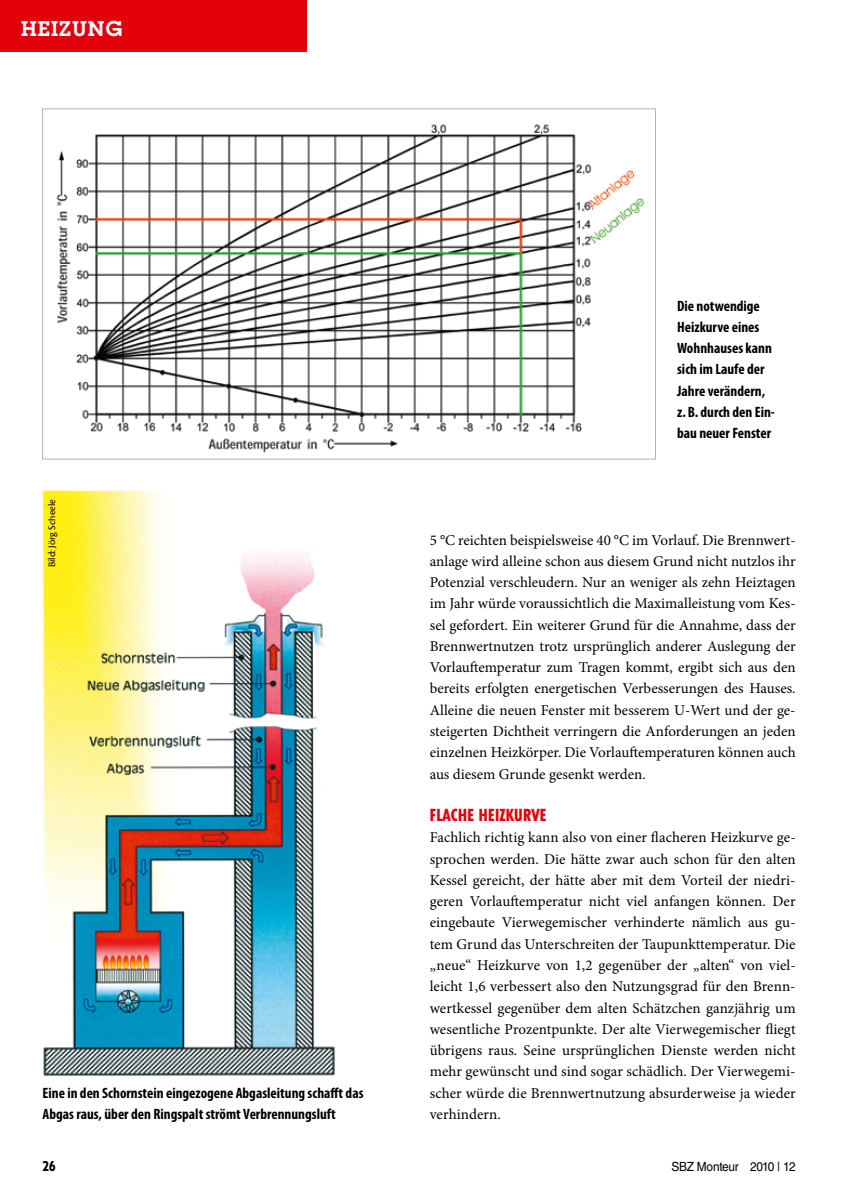
<style>
.page{position:relative;width:851px;height:1204px;background:#fff}
.page>*{position:absolute;margin:0;border:0;box-sizing:border-box;transform-origin:0 0}
.t1{font:600 21px "Lubalin Graph Std";letter-spacing:.05em;color:#fff}
.t2{font:800 condensed 16.5px "Tempo Std";letter-spacing:.03em;color:#e3000b}
.t3{font:15px/21.3px "Minion Pro";color:#000;text-align:justify}
.t4{font:700 condensed 15px/21.3px "Myriad Pro";color:#000}
.t5{font:800 condensed 13.5px "Tempo Std";color:#000}
.t6{font:12.6px "Helvetica LT Std";letter-spacing:-.02em;color:#000;scale:.94 1}
.t7{font:10.5px "Cronos Pro";color:#000}
</style>
<div class="page">
<img style="left:56px;top:124px;width:589px;height:329px">
<img style="left:42px;top:490px;width:293px;height:586px">
<div style="left:0;top:0;width:306px;height:51px;background:#e3000b"></div>
<h1 class="t1" style="left:21px;top:15px;width:102px">HEIZUNG</h1>
<p class="t7" style="left:46px;top:567px;width:69px;rotate:-90deg">Bild: Jörg Scheele</p>
<p class="t4" style="left:43px;top:1081px;width:322px">Eine in den Schornstein eingezogene Abgasleitung schafft das<br>Abgas raus, über den Ringspalt strömt Verbrennungsluft</p>
<p class="t4" style="left:677px;top:294px;width:99px">Die notwendige -Heizkurve eines<br>Wohnhauses kann sich im Laufe der<br>Jahre verändern, z. B. durch den Ein&shy;bau neuer Fenster</p>
<p class="t3" style="left:429px;top:529px;width:367px">5 °C reichten beispielsweise 40 °C im Vorlauf. Die Brennwert&shy;anlage wird alleine schon aus diesem Grund nicht nutzlos ihr Potenzial verschleudern. Nur an weniger als zehn Heiztagen im Jahr würde voraussichtlich die Maximalleistung vom Kes&shy;sel gefordert. Ein weiterer Grund für die Annahme, dass der Brennwertnutzen trotz ursprünglich anderer Auslegung der Vorlauftemperatur zum Tragen kommt, ergibt sich aus den bereits erfolgten energetischen Verbesserungen des Hauses.<br>Alleine die neuen Fenster mit besserem U-Wert und der ge&shy;steigerten Dichtheit verringern die Anforderungen an jeden einzelnen Heizkörper. Die Vorlauftemperaturen können auch aus diesem Grunde gesenkt werden.</p>
<p class="t2" style="left:429px;top:804px;width:118px">FLACHE HEIZKURVE</p>
<p class="t3" style="left:429px;top:827px;width:367px">Fachlich richtig kann also von einer flacheren Heizkurve ge&shy;sprochen werden. Die hätte zwar auch schon für den alten Kessel gereicht, der hätte aber mit dem Vorteil der niedri&shy;geren Vorlauftemperatur nicht viel anfangen können. Der eingebaute Vierwegemischer verhinderte nämlich aus gu&shy;tem Grund das Unterschreiten der Taupunkttemperatur. Die „neue“ Heizkurve von 1,2 gegenüber der „alten“ von viel&shy;leicht 1,6 verbessert also den Nutzungsgrad für den Brenn&shy;wertkessel gegenüber dem alten Schätzchen ganzjährig um wesentliche Prozentpunkte. Der alte Vierwegemischer fliegt übrigens raus. Seine ursprünglichen Dienste werden nicht mehr gewünscht und sind sogar schädlich. Der Vierwegemi&shy;scher würde die Brennwertnutzung absurderweise ja wieder verhindern.</p>
<p class="t5" style="left:43px;top:1157px;width:14px">26</p>
<p class="t6" style="left:671px;top:1158px;width:133px">SBZ Monteur 2010 | 12</p>
</div>
